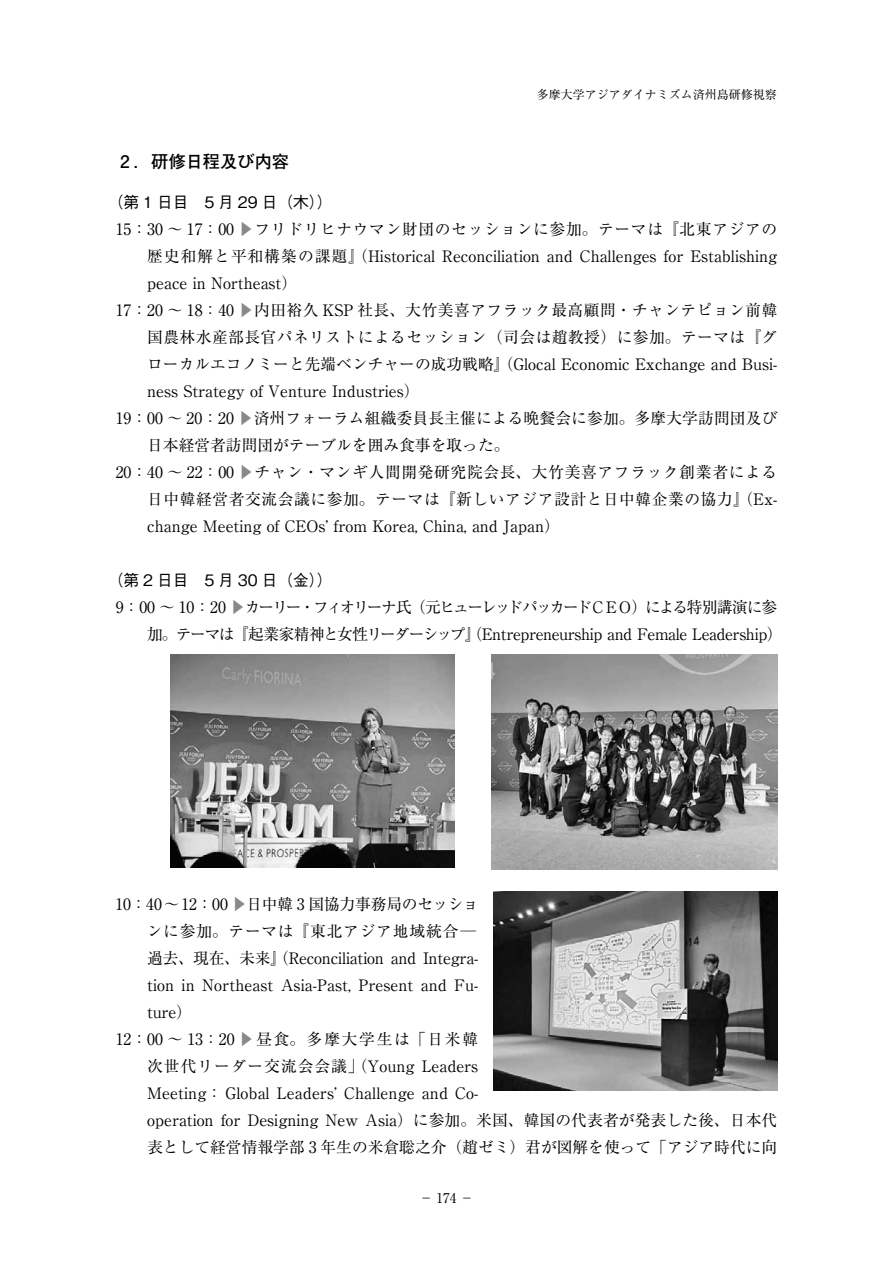
<style>
.page{position:relative;width:893px;height:1263px;background:#fff}
.page>*{position:absolute;margin:0;border:0;box-sizing:border-box;transform-origin:0 0}
.t1{font:700 17.25px "Futo Go B101 Pr 6 N";color:#000}
.t2{font:15.75px "Ryumin Pr 6 N";color:#000}
.t3{font:15.75px/27px "Ryumin Pr 6 N";letter-spacing:-.045em;color:#000}
.t4{font:15.75px "Ryumin Pr 6 N";letter-spacing:.04em;color:#000}
.t5{font:15.75px "Ryumin Pr 6 N";letter-spacing:.03em;color:#000}
.t6{font:15.75px "Ryumin Pr 6 N";letter-spacing:.035em;color:#000}
.t7{font:500 15.75px "Gothic BBB Pr 6 N";color:#000}
.t8{font:15.75px "Ryumin Pr 6 N";letter-spacing:.06em;color:#000}
.t9{font:15.75px "Ryumin Pr 6 N";letter-spacing:.11em;color:#000}
.t10{font:15.75px "Ryumin Pr 6 N";letter-spacing:.05em;color:#000}
.t11{font:13.5px "Ryumin Pr 6 N";color:#000}
.t12{font:12px "Ryumin Pr 6 N";color:#000}
.s1{color:#898989}
</style>
<div class="page">
<img style="left:171px;top:655px;width:283px;height:212px">
<img style="left:492px;top:655px;width:285px;height:214px">
<img style="left:494px;top:891px;width:283px;height:199px">
<p class="t12" style="left:537px;top:85px;width:241px">多摩大学アジアダイナミズム済州島研修視察</p>
<p class="t1" style="left:120px;top:148px;width:171px">2 ．研修日程及び内容</p>
<p class="t7" style="left:108px;top:190px;width:226px">（第 1 日目　5 月 29 日（木））</p>
<p class="t4" style="left:116px;top:217px;width:663px">15：30 ～ 17：00 <span class="s1">▶</span>フリドリヒナウマン財団のセッションに参加。テーマは『北東アジアの</p>
<p class="t2" style="left:147px;top:244px;width:632px">歴史和解と平和構築の課題』（Historical Reconciliation and Challenges for Establishing</p>
<p class="t2" style="left:147px;top:271px;width:151px">peace in Northeast）</p>
<p class="t5" style="left:116px;top:298px;width:663px">17：20 ～ 18：40 <span class="s1">▶</span>内田裕久 KSP 社長、大竹美喜アフラック最高顧問・チャンテピョン前韓</p>
<p class="t5" style="left:147px;top:325px;width:632px">国農林水産部長官パネリストによるセッション（司会は趙教授）に参加。テーマは『グ</p>
<p class="t2" style="left:147px;top:352px;width:631px">ローカルエコノミーと先端ベンチャーの成功戦略』（Glocal Economic Exchange and Busi-</p>
<p class="t2" style="left:147px;top:379px;width:274px">ness Strategy of Venture Industries）</p>
<p class="t2" style="left:116px;top:406px;width:663px">19：00 ～ 20：20 <span class="s1">▶</span>済州フォーラム組織委員長主催による晩餐会に参加。多摩大学訪問団及び</p>
<p class="t2" style="left:147px;top:433px;width:364px">日本経営者訪問団がテーブルを囲み食事を取った。</p>
<p class="t4" style="left:116px;top:460px;width:663px">20：40 ～ 22：00 <span class="s1">▶</span>チャン・マンギ人間開発研究院会長、大竹美喜アフラック創業者による</p>
<p class="t6" style="left:147px;top:487px;width:631px">日中韓経営者交流会議に参加。テーマは『新しいアジア設計と日中韓企業の協力』（Ex-</p>
<p class="t2" style="left:147px;top:514px;width:414px">change Meeting of CEOs’ from Korea, China, and Japan）</p>
<p class="t7" style="left:108px;top:568px;width:226px">（第 2 日目　5 月 30 日（金））</p>
<p class="t3" style="left:147px;top:593px;width:637px;text-indent:-31px">9：00 ～ 10：20 <span class="s1">▶</span>カーリー・フィオリーナ氏（元ヒューレッドパッカードＣＥＯ）による特別講演に参加。テーマは『起業家精神と女性リーダーシップ』（Entrepreneurship and Female Leadership）</p>
<p class="t2" style="left:116px;top:892px;width:365px">10：40～12：00 <span class="s1">▶</span>日中韓 3 国協力事務局のセッショ</p>
<p class="t10" style="left:147px;top:919px;width:331px">ンに参加。テーマは『東北アジア地域統合─</p>
<p class="t2" style="left:147px;top:946px;width:333px">過去、現在、未来』（Reconciliation and Integra-</p>
<p class="t2" style="left:147px;top:973px;width:333px">tion in Northeast Asia-Past, Present and Fu-</p>
<p class="t2" style="left:147px;top:1000px;width:46px">ture）</p>
<p class="t9" style="left:116px;top:1027px;width:364px">12：00 ～ 13：20 <span class="s1">▶</span>昼食。多摩大学生は「日米韓</p>
<p class="t8" style="left:147px;top:1054px;width:333px">次世代リーダー交流会会議」（Young Leaders</p>
<p class="t2" style="left:147px;top:1081px;width:333px">Meeting： Global Leaders’ Challenge and Co-</p>
<p class="t2" style="left:147px;top:1108px;width:632px">operation for Designing New Asia）に参加。米国、韓国の代表者が発表した後、日本代</p>
<p class="t2" style="left:147px;top:1135px;width:632px">表として経営情報学部 3 年生の米倉聡之介（趙ゼミ）君が図解を使って「アジア時代に向</p>
<p class="t11" style="left:419px;top:1187px;width:55px">− 174 −</p>
</div>
